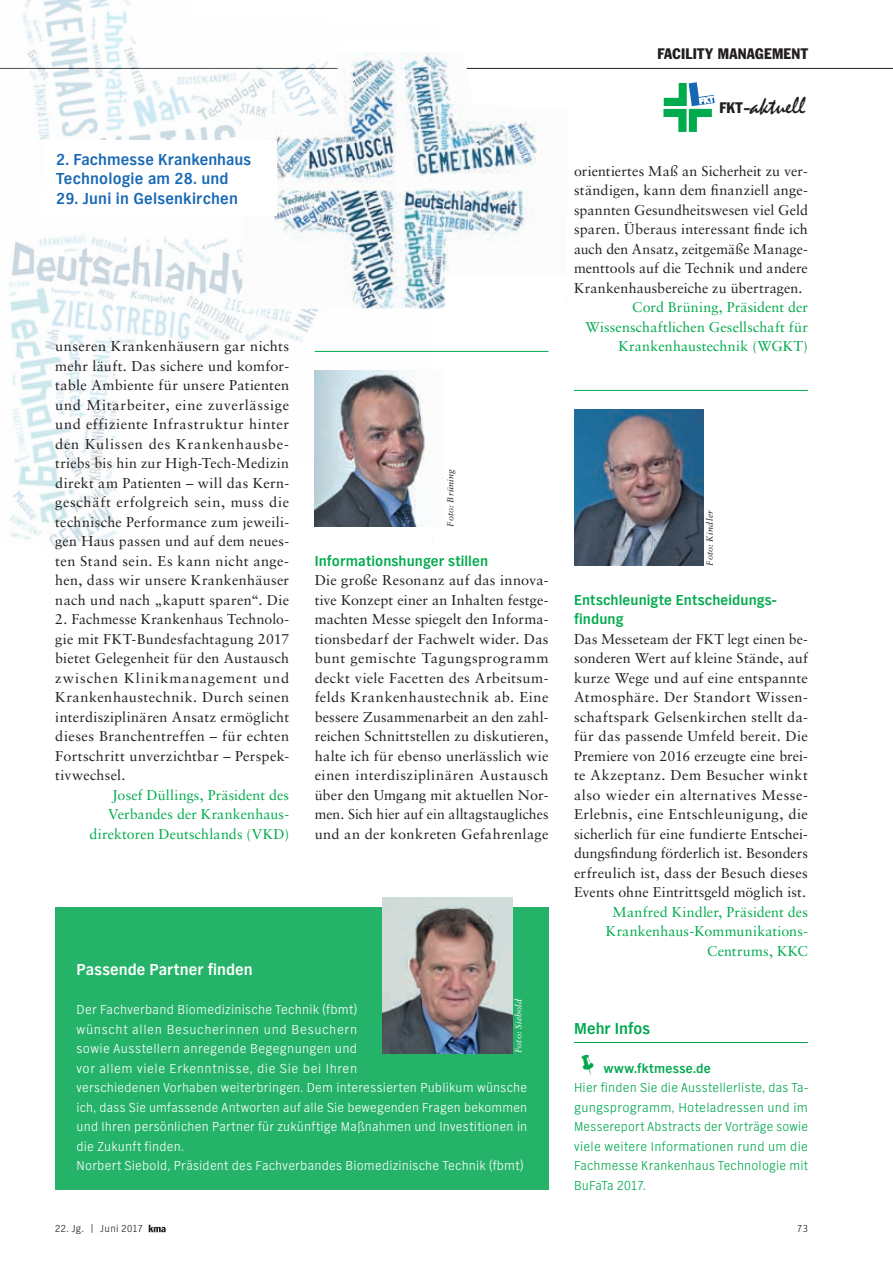
<style>
.page{position:relative;width:893px;height:1263px;background:#fff}
.page>*{position:absolute;margin:0;border:0;box-sizing:border-box;transform-origin:0 0}
.t1{font:25.05px "Mistral";letter-spacing:-.005em;color:#231f20}
.t2{font:700 16.5px/19.5px "TV Nord EFOP";letter-spacing:.01em;color:#1768b4}
.t3{font:700 16.5px "TV Nord EFOP";letter-spacing:.005em;color:#fff}
.t4{font:700 16.5px "TV Nord EFOP";letter-spacing:.005em;color:#00a74e}
.t5{font:700 15px/19.5px "TV Nord EFOP";letter-spacing:.005em;color:#00ab4d}
.t6{font:condensed 15px "Franklin Gothic";letter-spacing:.02em;color:#231f20}
.t7{font:14.25px/19.5px "Sabon LT Std";letter-spacing:.015em;color:#231f20;text-align:justify}
.t8{font:14.25px/19.5px "Sabon LT Std";letter-spacing:.01em;color:#00ab4d;text-align:right}
.t9{font:300 13.5px/19.5px "TV Nord EFOP";letter-spacing:.02em;color:#fff}
.t10{font:300 13.5px/19.5px "TV Nord EFOP";letter-spacing:.015em;color:#00a74e;text-align:justify}
.t11{font:700 13.5px "TV Nord EFOP";letter-spacing:.025em;color:#00a74e}
.t12{font:300 10.5px "TV Nord EFOP";letter-spacing:.03em;color:#231f20}
.t13{font:italic 9px "Sabon LT Std";letter-spacing:.03em;color:#231f20}
.t14{font:italic 9px "Sabon LT Std";letter-spacing:.025em;color:#fff}
.s1{font-family:"Franklin Gothic";font-stretch:condensed;font-size:15px}
</style>
<div class="page">
<hr style="left:0;top:68px;width:893px;height:1px;background:#231f20">
<svg style="left:149px;top:1225px;width:17px;height:7px"></svg>
<svg style="left:663px;top:82px;width:52px;height:50px"></svg>
<img style="left:0;top:0;width:436px;height:547px">
<div style="left:119px;top:461px;width:313px;height:95px;background:#fff"></div>
<svg style="left:243px;top:43px;width:193px;height:9px"></svg>
<img style="left:243px;top:52px;width:324px;height:257px">
<div style="left:446px;top:276px;width:120px;height:36px;background:#fff"></div>
<div style="left:44px;top:141px;width:233px;height:75px;background:#fff"></div>
<hr style="left:574px;top:1042px;width:234px;height:1px;background:#00a74e">
<hr style="left:315px;top:351px;width:234px;height:1px;background:#00ab4d">
<img style="left:315px;top:370px;width:121px;height:156px">
<hr style="left:574px;top:390px;width:234px;height:1px;background:#00ab4d">
<img style="left:574px;top:410px;width:130px;height:156px">
<div style="left:55px;top:907px;width:494px;height:282px;background:#25b369"></div>
<img style="left:383px;top:897px;width:129px;height:156px">
<p class="t2" style="left:56px;top:150px;width:196px">2. Fachmesse Krankenhaus<br>Technologie am 28. und</p>
<p class="t2" style="left:56px;top:189px;width:183px">29. Juni in Gelsenkirchen</p>
<p class="t7" style="left:55px;top:336px;width:235px">unseren Krankenhäusern gar nichts mehr läuft. Das sichere und komfor&shy;table Ambiente für unsere Patienten und Mitarbeiter, eine zuverlässige und effiziente Infrastruktur hinter den Kulissen des Krankenhausbe&shy;triebs bis hin zur High-Tech-Medizin direkt am Patienten – will das Kern&shy;geschäft erfolgreich sein, muss die technische Performance zum jeweili&shy;gen Haus passen und auf dem neues&shy;ten Stand sein. Es kann nicht ange&shy;hen, dass wir unsere Krankenhäuser nach und nach „kaputt sparen“. Die</p>
<p class="t7" style="left:55px;top:609px;width:235px">2. Fachmesse Krankenhaus Technolo&shy;gie mit FKT-Bundesfachtagung 2017 bietet Gelegenheit für den Austausch zwischen Klinikmanagement und Krankenhaustechnik. Durch seinen interdisziplinären Ansatz ermöglicht dieses Branchentreffen – für echten Fortschritt unverzichtbar – Perspek&shy;tivwechsel.</p>
<p class="t8" style="left:90px;top:785px;width:201px">Josef Düllings, Präsident des<br>Verbandes der Krankenhaus&shy;direktoren Deutschlands (VKD)</p>
<p class="t13" style="left:445px;top:527px;width:59px;rotate:-90deg">Foto: Brüning</p>
<p class="t5" style="left:315px;top:551px;width:175px">Informationshunger stillen</p>
<p class="t7" style="left:315px;top:570px;width:235px">Die große Resonanz auf das innova&shy;tive Konzept einer an Inhalten festge&shy;machten Messe spiegelt den Informa&shy;tionsbedarf der Fachwelt wider. Das bunt gemischte Tagungsprogramm deckt viele Facetten des Arbeitsum&shy;felds Krankenhaustechnik ab. Eine bessere Zusammenarbeit an den zahl&shy;reichen Schnittstellen zu diskutieren, halte ich für ebenso unerlässlich wie einen interdisziplinären Austausch über den Umgang mit aktuellen Nor&shy;men. Sich hier auf ein alltagstaugliches und an der konkreten Gefahrenlage</p>
<p class="t3" style="left:77px;top:960px;width:178px">Passende Partner finden</p>
<p class="t9" style="left:77px;top:1000px;width:452px">Der Fachverband Biomedizinische Technik (fbmt)<br>wünscht allen Besucherinnen und Besuchern<br>sowie Ausstellern anregende Begegnungen und<br>vor allem viele Erkenntnisse, die Sie bei Ihren<br>verschiedenen Vorhaben weiterbringen. Dem interessierten Publikum wünsche ich, dass Sie umfassende Antworten auf alle Sie bewegenden Fragen bekommen und Ihren persönlichen Partner für zukünftige Maßnahmen und Investitionen in die Zukunft finden.<br>Norbert Siebold, Präsident des Fachverbandes Biomedizinische Technik (fbmt)</p>
<p class="t14" style="left:513px;top:1053px;width:56px;rotate:-90deg">Foto: Siebold</p>
<p class="t6" style="left:657px;top:44px;width:152px">FACILITY MANAGEMENT</p>
<h1 class="t1" style="left:719px;top:91px;width:88px"><span class="s1">FKT –</span>aktuell</h1>
<p class="t7" style="left:574px;top:161px;width:235px">orientiertes Maß an Sicherheit zu ver&shy;ständigen, kann dem finanziell ange&shy;spannten Gesundheitswesen viel Geld sparen. Überaus interessant finde ich auch den Ansatz, zeitgemäße Manage&shy;menttools auf die Technik und andere Krankenhausbereiche zu übertragen.</p>
<p class="t8" style="left:586px;top:297px;width:224px">Cord Brüning, Präsident der<br>Wissenschaftlichen Gesellschaft für<br>Krankenhaustechnik (WGKT)</p>
<p class="t13" style="left:704px;top:566px;width:56px;rotate:-90deg">Foto: Kindler</p>
<p class="t5" style="left:574px;top:590px;width:204px">Entschleunigte Entscheidungs&shy;findung</p>
<p class="t7" style="left:574px;top:629px;width:235px">Das Messeteam der FKT legt einen be&shy;sonderen Wert auf kleine Stände, auf kurze Wege und auf eine entspannte Atmosphäre. Der Standort Wissen&shy;schaftspark Gelsenkirchen stellt da&shy;für das passende Umfeld bereit. Die Premiere von 2016 erzeugte eine brei&shy;te Akzeptanz. Dem Besucher winkt also wieder ein alternatives Messe-Erlebnis, eine Entschleunigung, die sicherlich für eine fundierte Entschei&shy;dungsfindung förderlich ist. Besonders erfreulich ist, dass der Besuch dieses Events ohne Eintrittsgeld möglich ist.</p>
<p class="t8" style="left:606px;top:902px;width:204px">Manfred Kindler, Präsident des<br>Krankenhaus-Kommunikations-<br>Centrums, KKC</p>
<p class="t4" style="left:574px;top:1019px;width:77px">Mehr Infos</p>
<p class="t11" style="left:604px;top:1060px;width:109px">www.fktmesse.de</p>
<p class="t10" style="left:574px;top:1078px;width:235px">Hier finden Sie die Ausstellerliste, das Ta&shy;gungsprogramm, Hoteladressen und im Messereport Abstracts der Vorträge sowie viele weitere Informationen rund um die Fachmesse Krankenhaus Technologie mit BuFaTa 2017.</p>
<p class="t12" style="left:55px;top:1223px;width:89px">22. Jg. | Juni 2017</p>
<p class="t12" style="left:797px;top:1223px;width:12px">73</p>
</div>
